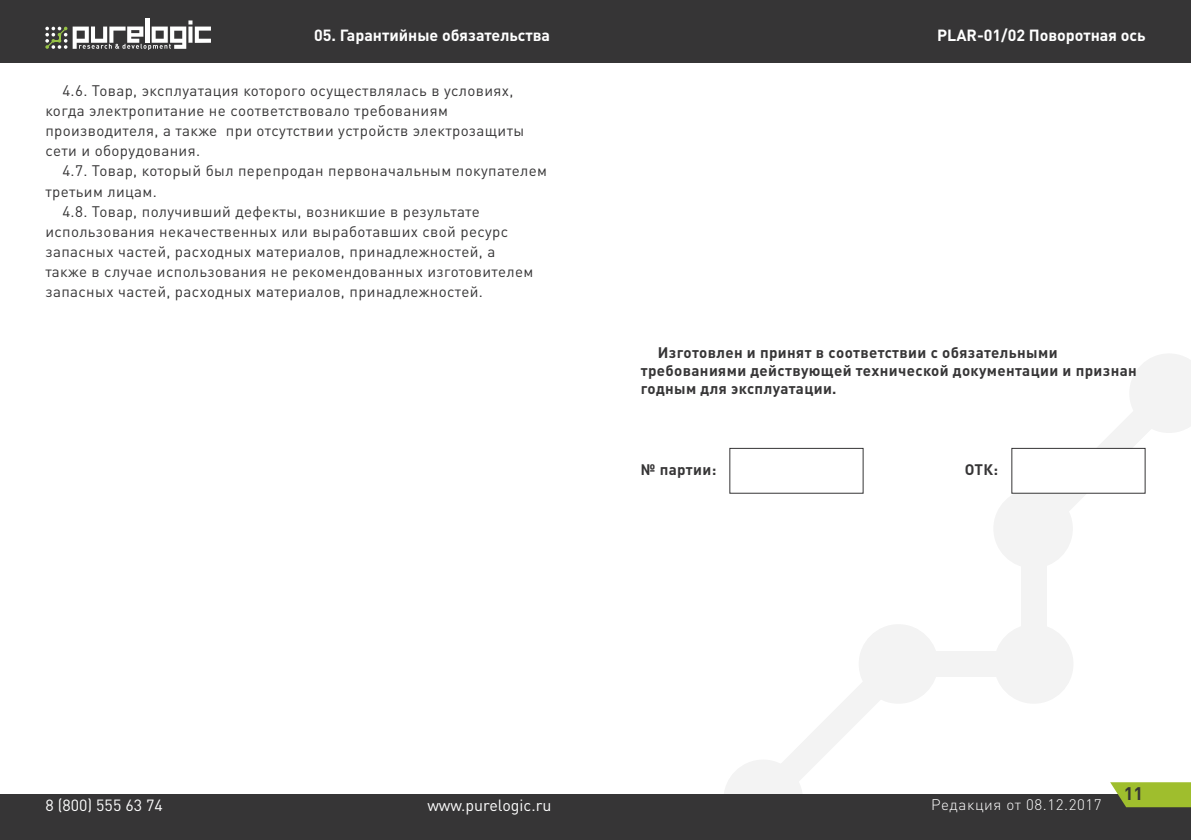
<style>
.page{position:relative;width:1191px;height:840px;background:#fff}
.page>*{position:absolute;margin:0;border:0;box-sizing:border-box;transform-origin:0 0}
.t1{font:700 18px "DIN Pro";color:#363536}
.t2{font:700 16px "DIN Pro";color:#fff}
.t3{font:16px "DIN Pro";color:#fff}
.текст_тру{font:15.2px/20px "DIN Pro";letter-spacing:.025em;color:#363536}
.t4{font:700 15.2px/18.2px "DIN Pro";letter-spacing:.025em;color:#363536}
.t5{font:300 15.2px "DIN Pro";letter-spacing:.04em;color:#fff}
</style>
<div class="page">
<div style="left:858px;top:623px;width:80px;height:80px;background:#f3f3f3;border-radius:50%"></div>
<div style="left:993px;top:488px;width:80px;height:80px;background:#f3f3f3;border-radius:50%"></div>
<div style="left:994px;top:623px;width:79px;height:80px;background:#f3f3f3;border-radius:50%"></div>
<div style="left:723px;top:759px;width:80px;height:79px;background:#f3f3f3;border-radius:50%"></div>
<div style="left:1021px;top:528px;width:25px;height:135px;background:#f3f3f3"></div>
<div style="left:905px;top:650px;width:135px;height:26px;background:#f3f3f3"></div>
<svg style="left:1042px;top:354px;width:149px;height:157px"></svg>
<svg style="left:773px;top:647px;width:142px;height:134px"></svg>
<div style="left:595px;top:0;width:596px;height:62px;background:#363536"></div>
<div style="left:595px;top:793px;width:596px;height:46px;background:#363536"></div>
<svg style="left:1110px;top:782px;width:81px;height:24px;background:#9ab634"></svg>
<div style="left:0;top:0;width:595px;height:62px;background:#363536"></div>
<div style="left:0;top:793px;width:595px;height:46px;background:#363536"></div>
<hr style="left:145px;top:18px;width:4px;height:25px;background:#fff">
<svg style="left:45px;top:27px;width:22px;height:22px"></svg>
<svg style="left:73px;top:20px;width:138px;height:30px"></svg>
<div style="left:729px;top:447px;width:134px;height:46px;background:#fff;border:1px solid #363536"></div>
<div style="left:1011px;top:447px;width:134px;height:46px;background:#fff;border:1px solid #363536"></div>
<p class="t2" style="left:314px;top:24px;width:237px">05. Гарантийные обязательства</p>
<p class="текст_тру" style="left:45px;top:80px;width:480px;text-indent:17px">4.6. Товар, эксплуатация которого осуществлялась в условиях, когда электропитание не соответствовало требованиям производителя, а также при отсутствии устройств электрозащиты сети и оборудования.</p>
<p class="текст_тру" style="left:45px;top:160px;width:503px;text-indent:17px">4.7. Товар, который был перепродан первоначальным покупателем третьим лицам.</p>
<p class="текст_тру" style="left:45px;top:200px;width:489px;text-indent:17px">4.8. Товар, получивший дефекты, возникшие в результате использования некачественных или выработавших свой ресурс запасных частей, расходных материалов, принадлежностей, а также в случае использования не рекомендованных изготовителем запасных частей, расходных материалов, принадлежностей.</p>
<p class="t2" style="left:937px;top:24px;width:210px">PLAR-01/02 Поворотная ось</p>
<p class="t4" style="left:641px;top:342px;width:497px;text-indent:17px">Изготовлен и принят в соответствии с обязательными требованиями действующей технической документации и признан годным для эксплуатации.</p>
<p class="t4" style="left:641px;top:459px;width:77px">№ партии:</p>
<p class="t4" style="left:964px;top:459px;width:35px">ОТК:</p>
<p class="t3" style="left:45px;top:793px;width:119px">8 (800) 555 63 74</p>
<p class="t3" style="left:427px;top:793px;width:126px">www.purelogic.ru</p>
<p class="t5" style="left:931px;top:793px;width:172px">Редакция от 08.12.2017</p>
<p class="t1" style="left:1123px;top:781px;width:21px">11</p>
</div>
